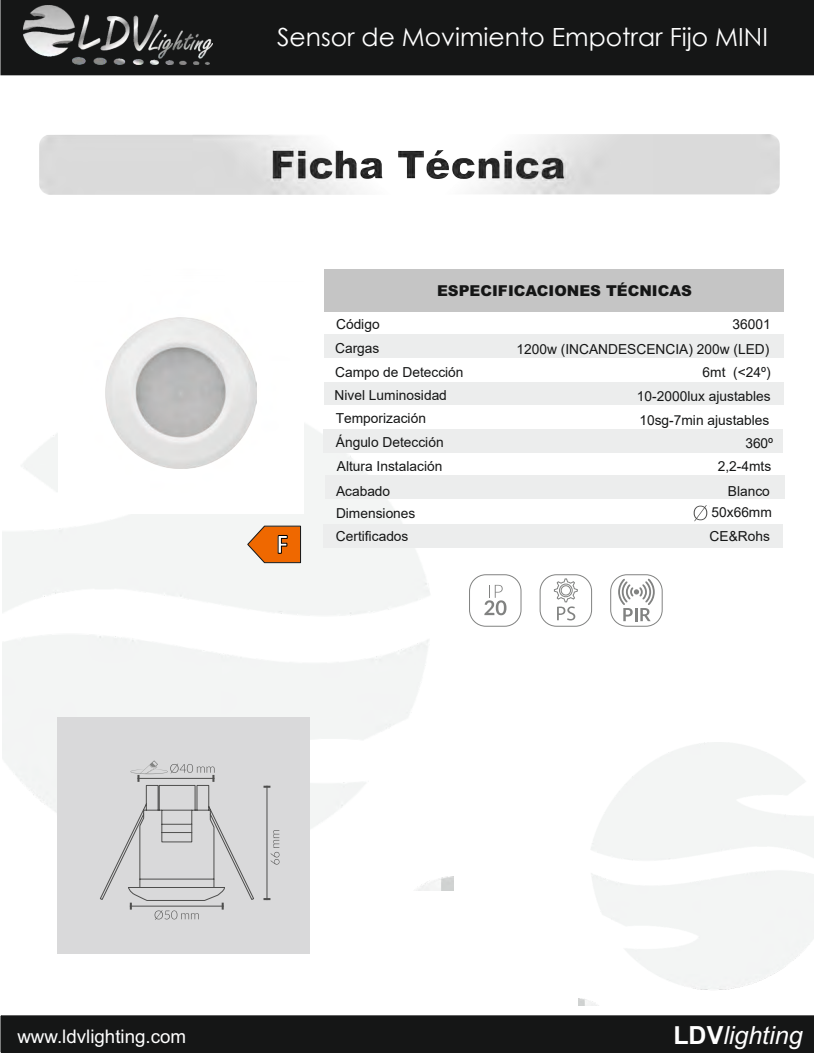
<style>
.page{position:relative;width:814px;height:1053px;background:#fff}
.page>*{position:absolute;margin:0;border:0;box-sizing:border-box;transform-origin:0 0}
.t1{font:700 28.12px "Calibri";color:#fff;scale:.92 1}
.t2{font:25px "Century Gothic";color:#fff}
.t3{font:italic 25px "Arial";color:#fff}
.t4{font:18.75px "Arial";color:#fff}
.t5{font:900 15px "Arial";color:#151616}
.t6{font:13.75px/23.9px "Arial";color:#151616}
.t7{font:13.75px "Arial";color:#151616}
.s1{font-weight:700;font-style:normal}
</style>
<div class="page">
<svg style="left:1px;top:75px;width:813px;height:423px"></svg>
<div style="left:304px;top:119px;width:488px;height:60px;background:#fff;border:1px solid #d9d9da;border-radius:11px"></div>
<div style="left:52px;top:119px;width:516px;height:60px;background:#fff;border:1px solid #d9d9da;border-radius:11px"></div>
<div style="left:325px;top:269px;width:459px;height:42px;background:#c5c5c5"></div>
<div style="left:324px;top:312px;width:460px;height:23px;background:#fff"></div>
<div style="left:325px;top:335px;width:459px;height:23px;background:#eceded"></div>
<div style="left:325px;top:381px;width:459px;height:23px;background:#eceded"></div>
<div style="left:323px;top:429px;width:459px;height:24px;background:#eceded"></div>
<div style="left:325px;top:475px;width:459px;height:24px;background:#eceded"></div>
<div style="left:325px;top:405px;width:459px;height:23px;background:#fff"></div>
<div style="left:325px;top:358px;width:459px;height:23px;background:#fff"></div>
<div style="left:0;top:0;width:814px;height:75px;background:#151616"></div>
<img style="left:23px;top:5px;width:189px;height:60px">
<div style="left:1px;top:1015px;width:813px;height:37px;background:#151616"></div>
<div style="left:57px;top:717px;width:252px;height:237px;background:#d9d9da"></div>
<img style="left:39px;top:134px;width:740px;height:61px">
<svg style="left:247px;top:525px;width:54px;height:38px;background:#d8772d"></svg>
<img style="left:58px;top:269px;width:245px;height:229px">
<div style="left:323px;top:524px;width:459px;height:24px;background:#eceded"></div>
<svg style="left:693px;top:505px;width:15px;height:16px"></svg>
<svg style="left:610px;top:574px;width:53px;height:52px"></svg>
<svg style="left:484px;top:585px;width:22px;height:30px"></svg>
<div style="left:469px;top:574px;width:52px;height:52px;border:1px solid #818281;border-radius:16px"></div>
<svg style="left:539px;top:574px;width:53px;height:52px"></svg>
<hr style="left:267px;top:785px;width:1px;height:115px;background:#4e4e4d">
<svg style="left:271px;top:830px;width:8px;height:34px"></svg>
<svg style="left:263px;top:785px;width:7px;height:2px"></svg>
<svg style="left:263px;top:898px;width:7px;height:2px"></svg>
<svg style="left:100px;top:760px;width:154px;height:159px"></svg>
<img style="left:106px;top:317px;width:150px;height:151px">
<h2 class="t2" style="left:277px;top:19px;width:492px">Sensor de Movimiento Empotrar Fijo MINI</h2>
<p class="t5" style="left:437px;top:285px;width:256px">ESPECIFICACIONES TÉCNICAS</p>
<h1 class="t1" style="left:276px;top:524px;width:14px">F</h1>
<p class="t6" style="left:335px;top:312px;width:130px">Código<br>Cargas<br>Campo de Detección</p>
<p class="t6" style="left:336px;top:406px;width:92px">Temporización</p>
<p class="t6" style="left:335px;top:383px;width:114px">Nivel Luminosidad</p>
<p class="t6" style="left:336px;top:431px;width:109px;line-height:23.1px">Ángulo Detección<br>Altura Instalación</p>
<p class="t7" style="left:336px;top:482px;width:56px">Acabado</p>
<p class="t7" style="left:336px;top:527px;width:74px">Certificados</p>
<p class="t7" style="left:336px;top:508px;width:81px">Dimensiones</p>
<p class="t6" style="left:732px;top:312px;width:40px">36001</p>
<p class="t6" style="left:516px;top:336px;width:254px">1200w (INCANDESCENCIA) 200w (LED)</p>
<p class="t6" style="left:702px;top:360px;width:70px">6mt (&lt;24º)</p>
<p class="t6" style="left:639px;top:408px;width:131px">10sg-7min ajustables</p>
<p class="t6" style="left:718px;top:453px;width:55px">2,2-4mts</p>
<p class="t6" style="left:637px;top:384px;width:135px">10-2000lux ajustables</p>
<p class="t6" style="left:745px;top:431px;width:29px">360º</p>
<p class="t6" style="left:728px;top:479px;width:44px">Blanco</p>
<p class="t6" style="left:709px;top:524px;width:62px">CE&amp;Rohs</p>
<p class="t6" style="left:711px;top:500px;width:62px">50x66mm</p>
<h3 class="t4" style="left:17px;top:1028px;width:170px">www.ldvlighting.com</h3>
<h2 class="t3" style="left:673px;top:1026px;width:131px"><span class="s1">LDV</span>lighting</h2>
</div>
